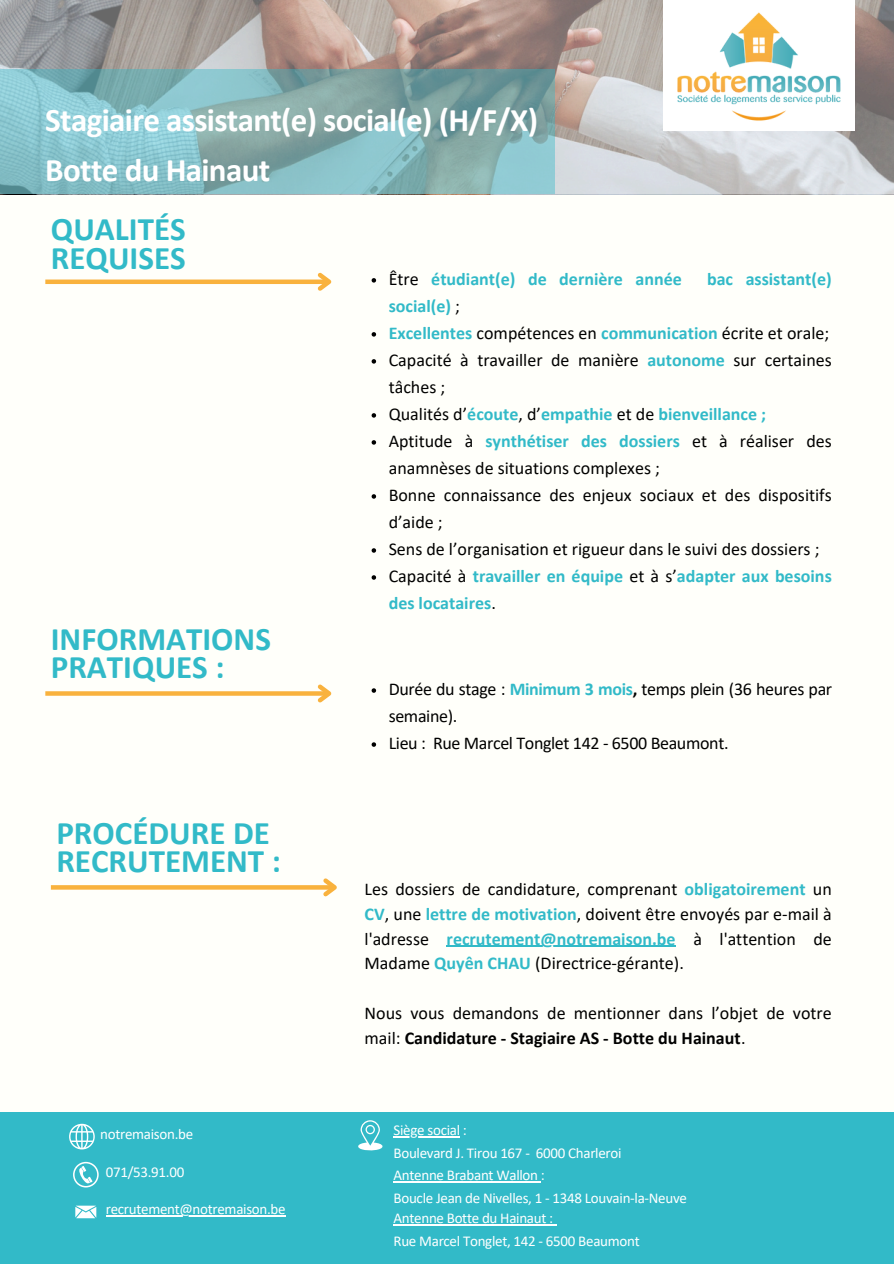
<style>
.page{position:relative;width:894px;height:1264px;background:#fff}
.page>*{position:absolute;margin:0;border:0;box-sizing:border-box;transform-origin:0 0}
.t1{font:700 33px/28.2px "Calibri";color:#32bac8}
.t2{font:700 33px/49.5px "Calibri";letter-spacing:-.02em;color:#fff}
.t3{font:18px/24.8px "Calibri";color:#000}
.t4{font:700 18px/27px "Calibri";color:#32bac8}
.t5{font:18px/27px "Calibri";letter-spacing:-.02em;color:#000}
.t6{font:15px "Calibri";letter-spacing:-.02em;color:#fff}
.s1{font-weight:400;color:#000001}
.s2{font-weight:700;color:#32bac8}
.s3{font-weight:400;color:#000}
.s4{font-weight:700}
</style>
<div class="page">
<div style="left:0;top:0;width:893px;height:1263px;background:#fffffa"></div>
<div style="left:0;top:1112px;width:893px;height:151px;background:#32bac8"></div>
<svg style="left:0;top:0;width:893px;height:194px;background:#b5aca9"></svg>
<svg style="left:0;top:69px;width:555px;height:125px;background:#83b4b7"></svg>
<div style="left:663px;top:0;width:191px;height:130px;background:#fff"></div>
<img style="left:677px;top:12px;width:163px;height:109px">
<svg style="left:69px;top:1123px;width:26px;height:26px"></svg>
<svg style="left:73px;top:1161px;width:26px;height:26px"></svg>
<svg style="left:358px;top:1120px;width:24px;height:31px"></svg>
<svg style="left:75px;top:1205px;width:22px;height:14px"></svg>
<div style="left:45px;top:279px;width:284px;height:5px;background:#f9b23d"></div>
<svg style="left:313px;top:272px;width:19px;height:19px"></svg>
<svg style="left:371px;top:278px;width:5px;height:4px"></svg>
<svg style="left:371px;top:332px;width:5px;height:4px"></svg>
<svg style="left:371px;top:359px;width:5px;height:4px"></svg>
<svg style="left:371px;top:413px;width:5px;height:4px"></svg>
<svg style="left:371px;top:440px;width:5px;height:4px"></svg>
<svg style="left:371px;top:494px;width:5px;height:4px"></svg>
<svg style="left:371px;top:548px;width:5px;height:4px"></svg>
<svg style="left:371px;top:575px;width:5px;height:4px"></svg>
<hr style="left:393px;top:1136px;width:67px;height:1px;background:#fff">
<hr style="left:106px;top:1215px;width:179px;height:1px;background:#fff">
<hr style="left:393px;top:1181px;width:147px;height:1px;background:#fff">
<hr style="left:393px;top:1224px;width:160px;height:1px;background:#fff">
<svg style="left:45px;top:691px;width:268px;height:4px"></svg>
<svg style="left:313px;top:684px;width:19px;height:19px"></svg>
<svg style="left:371px;top:688px;width:5px;height:4px"></svg>
<svg style="left:371px;top:742px;width:5px;height:4px"></svg>
<svg style="left:51px;top:885px;width:268px;height:4px"></svg>
<svg style="left:319px;top:878px;width:18px;height:19px"></svg>
<hr style="left:446px;top:945px;width:229px;height:1px;background:#32bac8">
<h1 class="t2" style="left:45px;top:98px;width:494px">Stagiaire assistant(e) social(e) (H/F/X)<br>Botte du Hainaut</h1>
<h1 class="t1" style="left:51px;top:217px;width:136px;line-height:29.2px">QUALITÉS<br>REQUISES</h1>
<h1 class="t4" style="left:388px;top:267px;width:294px"><span class="s1">Être</span> étudiant(e) de dernière année</h1>
<h1 class="t4" style="left:706px;top:267px;width:126px">bac assistant(e)</h1>
<h1 class="t4" style="left:388px;top:294px;width:73px">social(e) <span class="s1">;</span></h1>
<p class="t3" style="left:388px;top:322px;width:442px"><span class="s2">Excellentes</span> compétences en <span class="s2">communication</span> écrite et orale;</p>
<p class="t3" style="left:388px;top:348px;width:444px;line-height:27px">Capacité à travailler de manière <span class="s2">autonome</span> sur certaines tâches ;</p>
<p class="t4" style="left:388px;top:402px;width:379px"><span class="s3">Qualités d’</span>écoute<span class="s3">, d’</span>empathie <span class="s3">et de</span> bienveillance ;</p>
<p class="t3" style="left:388px;top:429px;width:444px;line-height:27px">Aptitude à <span class="s2">synthétiser des dossiers</span> et à réaliser des anamnèses de situations complexes ;</p>
<p class="t3" style="left:388px;top:483px;width:444px;line-height:27px">Bonne connaissance des enjeux sociaux et des dispositifs d’aide ;</p>
<p class="t3" style="left:388px;top:538px;width:432px">Sens de l’organisation et rigueur dans le suivi des dossiers ;</p>
<p class="t4" style="left:388px;top:564px;width:444px"><span class="s3">Capacité à</span> travailler en équipe <span class="s3">et à s’</span>adapter aux besoins des locataires<span class="s3">.</span></p>
<p class="t1" style="left:51px;top:627px;width:221px">INFORMATIONS<br>PRATIQUES :</p>
<p class="t1" style="left:56px;top:821px;width:226px">PROCÉDURE DE<br>RECRUTEMENT :</p>
<p class="t6" style="left:100px;top:1127px;width:94px">notremaison.be</p>
<p class="t6" style="left:106px;top:1165px;width:80px">071/53.91.00</p>
<h3 class="t6" style="left:106px;top:1202px;width:181px">recrutement@notremaison.be</h3>
<p class="t5" style="left:388px;top:677px;width:445px">Durée du stage : <span class="s2">Minimum 3 mois</span><span class="s4">,</span> temps plein (36 heures par semaine).</p>
<p class="t5" style="left:388px;top:731px;width:341px">Lieu : Rue Marcel Tonglet 142 - 6500 Beaumont.</p>
<p class="t3" style="left:364px;top:878px;width:468px;text-align:justify">Les dossiers de candidature, comprenant <span class="s2">obligatoirement</span> un <span class="s2">CV</span>, une <span class="s2">lettre de motivation</span>, doivent être envoyés par e-mail à l'adresse</p>
<p class="t3" style="left:364px;top:927px;width:468px;text-indent:82px"><span class="s2">recrutement@notremaison.be</span> à l'attention de<br>Madame <span class="s2">Quyên CHAU</span> (Directrice-gérante).</p>
<p class="t3" style="left:364px;top:1002px;width:468px">Nous vous demandons de mentionner dans l’objet de votre mail: <span class="s4">Candidature - Stagiaire AS - Botte du Hainaut</span>.</p>
<p class="t6" style="left:393px;top:1123px;width:75px">Siège social :</p>
<p class="t6" style="left:393px;top:1146px;width:229px">Boulevard J. Tirou 167 - 6000 Charleroi</p>
<h3 class="t6" style="left:393px;top:1169px;width:153px">Antenne Brabant Wallon :</h3>
<h3 class="t6" style="left:393px;top:1191px;width:295px">Boucle Jean de Nivelles, 1 - 1348 Louvain-la-Neuve</h3>
<p class="t6" style="left:393px;top:1211px;width:161px">Antenne Botte du Hainaut :</p>
<p class="t6" style="left:393px;top:1234px;width:247px">Rue Marcel Tonglet, 142 - 6500 Beaumont</p>
</div>
